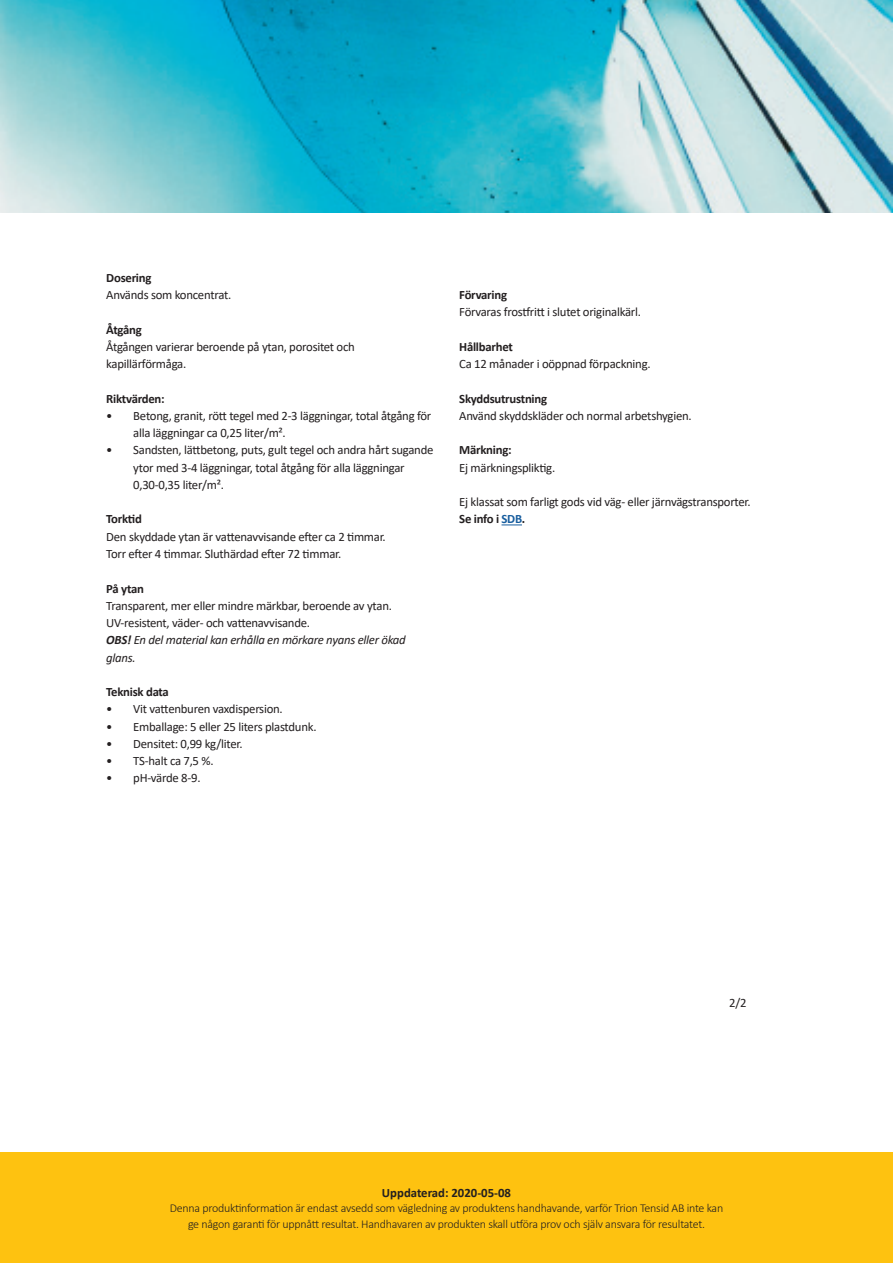
<style>
.page{position:relative;width:893px;height:1263px;background:#fff}
.page>*{position:absolute;margin:0;border:0;box-sizing:border-box;transform-origin:0 0}
.Brödtext{font:12.75px/17.2px "Calibri";letter-spacing:-.02em;color:#231f20}
.Rubrik_3{font:700 12.75px "Calibri";letter-spacing:-.02em;color:#231f20}
.Brödtext-2{font:italic 12.75px/17.2px "Calibri";letter-spacing:-.02em;color:#231f20}
.Rubrik_3-2{font:700 12.75px "Calibri";color:#231f20}
.Rubrik_3-3{font:12.75px "Calibri";letter-spacing:-.02em;color:#231f20}
.Brödtext-3{font:700 12.75px "Calibri";letter-spacing:-.02em;color:#231f20}
.t1{font:300 12px/15.8px "Calibri";letter-spacing:-.02em;color:#231f20;text-align:center}
.s1{font-weight:700}
.s2{color:#175d9e}
</style>
<div class="page">
<svg style="left:501px;top:524px;width:21px;height:1px"></svg>
<div style="left:0;top:1152px;width:893px;height:111px;background:#fec210"></div>
<img style="left:0;top:0;width:893px;height:213px">
<p class="Rubrik_3" style="left:106px;top:269px;width:47px">Dosering</p>
<p class="Brödtext" style="left:106px;top:286px;width:126px">Används som koncentrat.</p>
<p class="Rubrik_3" style="left:106px;top:320px;width:37px">Åtgång</p>
<p class="Brödtext" style="left:106px;top:338px;width:250px">Åtgången varierar beroende på ytan, porositet och kapillärförmåga.</p>
<p class="Rubrik_3" style="left:106px;top:389px;width:60px">Riktvärden:</p>
<p class="Brödtext" style="left:133px;top:407px;width:300px;text-indent:-27px">• Betong, granit, rött tegel med 2-3 läggningar, total åtgång för alla läggningar ca 0,25 liter/m².</p>
<p class="Brödtext" style="left:133px;top:441px;width:302px;text-indent:-27px">• Sandsten, lättbetong, puts, gult tegel och andra hårt sugande ytor med 3-4 läggningar, total åtgång för alla läggningar<br>0,30-0,35 liter/m².</p>
<p class="Rubrik_3" style="left:106px;top:510px;width:37px">Torktid</p>
<p class="Brödtext" style="left:106px;top:528px;width:281px">Den skyddade ytan är vattenavvisande efter ca 2 timmar.</p>
<p class="Brödtext" style="left:106px;top:545px;width:237px">Torr efter 4 timmar. Sluthärdad efter 72 timmar.</p>
<p class="Rubrik_3" style="left:106px;top:579px;width:39px">På ytan</p>
<p class="Brödtext" style="left:106px;top:597px;width:287px">Transparent, mer eller mindre märkbar, beroende av ytan.</p>
<p class="Brödtext" style="left:106px;top:614px;width:205px">UV-resistent, väder- och vattenavvisande.</p>
<p class="Brödtext-2" style="left:106px;top:631px;width:301px"><span class="s1">OBS!</span> En del material kan erhålla en mörkare nyans eller ökad glans.</p>
<p class="Rubrik_3" style="left:106px;top:683px;width:64px">Teknisk data</p>
<p class="Brödtext" style="left:106px;top:700px;width:178px">• Vit vattenburen vaxdispersion.</p>
<p class="Brödtext" style="left:106px;top:717px;width:212px">• Emballage: 5 eller 25 liters plastdunk.</p>
<p class="Brödtext" style="left:106px;top:735px;width:138px">• Densitet: 0,99 kg/liter.</p>
<p class="Brödtext" style="left:106px;top:752px;width:109px">• TS-halt ca 7,5 %.</p>
<p class="Brödtext" style="left:106px;top:769px;width:96px">• pH-värde 8-9.</p>
<p class="Rubrik_3" style="left:459px;top:286px;width:49px">Förvaring</p>
<p class="Brödtext" style="left:459px;top:303px;width:183px">Förvaras frostfritt i slutet originalkärl.</p>
<p class="Rubrik_3" style="left:459px;top:338px;width:55px">Hållbarhet</p>
<p class="Brödtext" style="left:459px;top:355px;width:193px">Ca 12 månader i oöppnad förpackning.</p>
<p class="Rubrik_3" style="left:459px;top:389px;width:89px">Skyddsutrustning</p>
<p class="Brödtext" style="left:459px;top:407px;width:234px">Använd skyddskläder och normal arbetshygien.</p>
<p class="Rubrik_3" style="left:459px;top:441px;width:54px">Märkning:</p>
<p class="Rubrik_3-3" style="left:459px;top:459px;width:97px">Ej märkningspliktig.</p>
<p class="Brödtext" style="left:459px;top:493px;width:293px">Ej klassat som farligt gods vid väg- eller järnvägstransporter.</p>
<p class="Brödtext-3" style="left:459px;top:510px;width:68px">Se info i <span class="s2">SDB</span>.</p>
<p class="Brödtext" style="left:729px;top:993px;width:19px">2/2</p>
<p class="Rubrik_3-2" style="left:382px;top:1183px;width:131px">Uppdaterad: 2020-05-08</p>
<p class="t1" style="left:170px;top:1200px;width:555px">Denna produktinformation är endast avsedd som vägledning av produktens handhavande, varför Trion Tensid AB inte kan ge någon garanti för uppnått resultat. Handhavaren av produkten skall utföra prov och själv ansvara för resultatet.</p>
</div>
